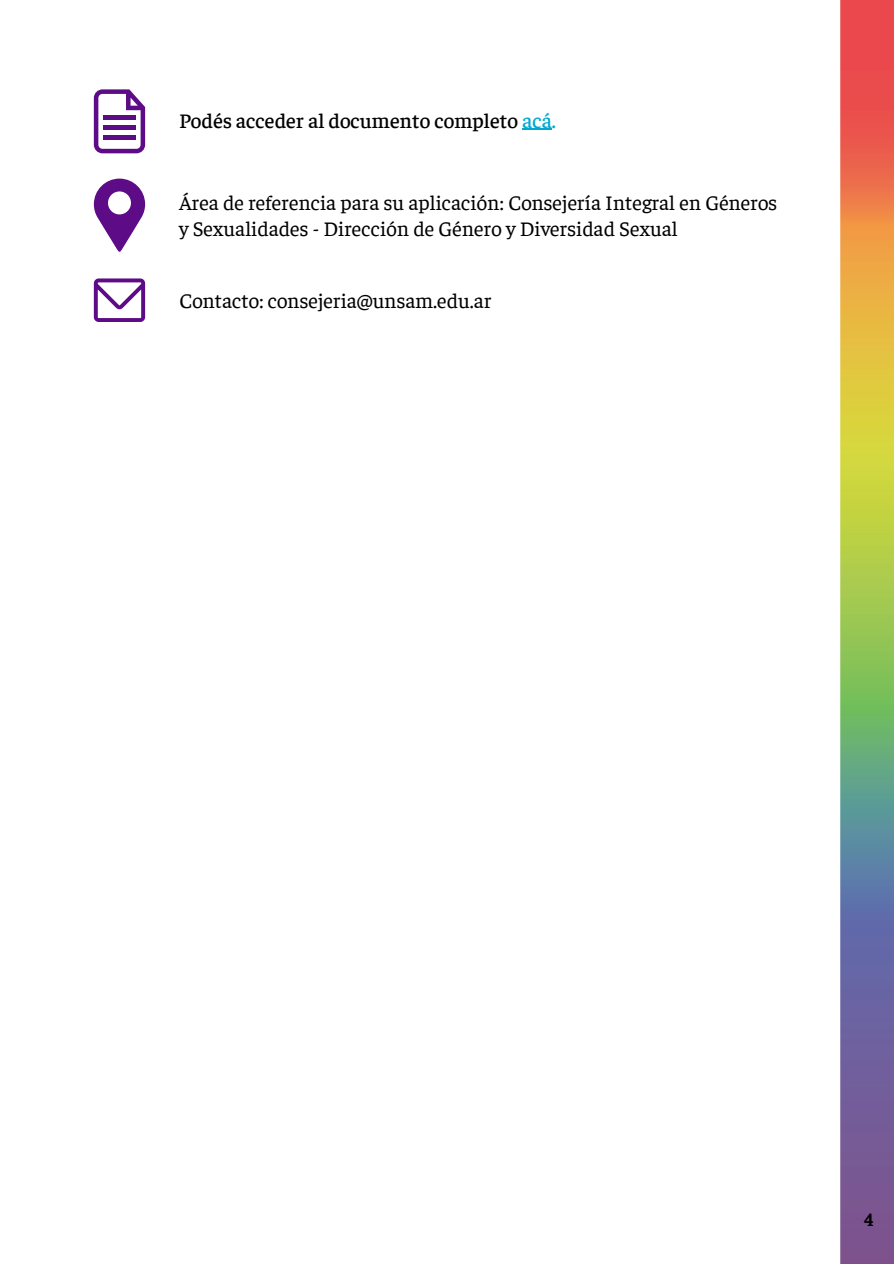
<style>
.page{position:relative;width:894px;height:1264px;background:#fff}
.page>*{position:absolute;margin:0;border:0;box-sizing:border-box;transform-origin:0 0}
.t1{font:21px "Faustina";color:#000}
.t2{font:500 21px "Faustina";color:#000}
.t3{font:700 18px "Faustina";color:#000}
.s1{color:#00a9cf}
</style>
<div class="page">
<svg style="left:94px;top:89px;width:51px;height:64px"></svg>
<div style="left:103px;top:135px;width:33px;height:5px;background:#5d0b86"></div>
<div style="left:103px;top:125px;width:33px;height:5px;background:#5d0b86"></div>
<div style="left:103px;top:115px;width:33px;height:5px;background:#5d0b86"></div>
<svg style="left:94px;top:179px;width:51px;height:73px"></svg>
<svg style="left:94px;top:278px;width:51px;height:44px"></svg>
<hr style="left:522px;top:129px;width:30px;height:1px;background:#00a9cf">
<img style="left:840px;top:0;width:53px;height:1263px">
<p class="t2" style="left:179px;top:106px;width:378px">Podés acceder al documento completo <span class="s1">acá.</span></p>
<p class="t1" style="left:179px;top:188px;width:599px">Área de referencia para su aplicación: Consejería Integral en Géneros</p>
<h1 class="t1" style="left:179px;top:214px;width:500px">y Sexualidades - Dirección de Género y Diversidad Sexual</h1>
<p class="t1" style="left:179px;top:286px;width:313px">Contacto: consejeria@unsam.edu.ar</p>
<p class="t3" style="left:863px;top:1206px;width:11px">4</p>
</div>
